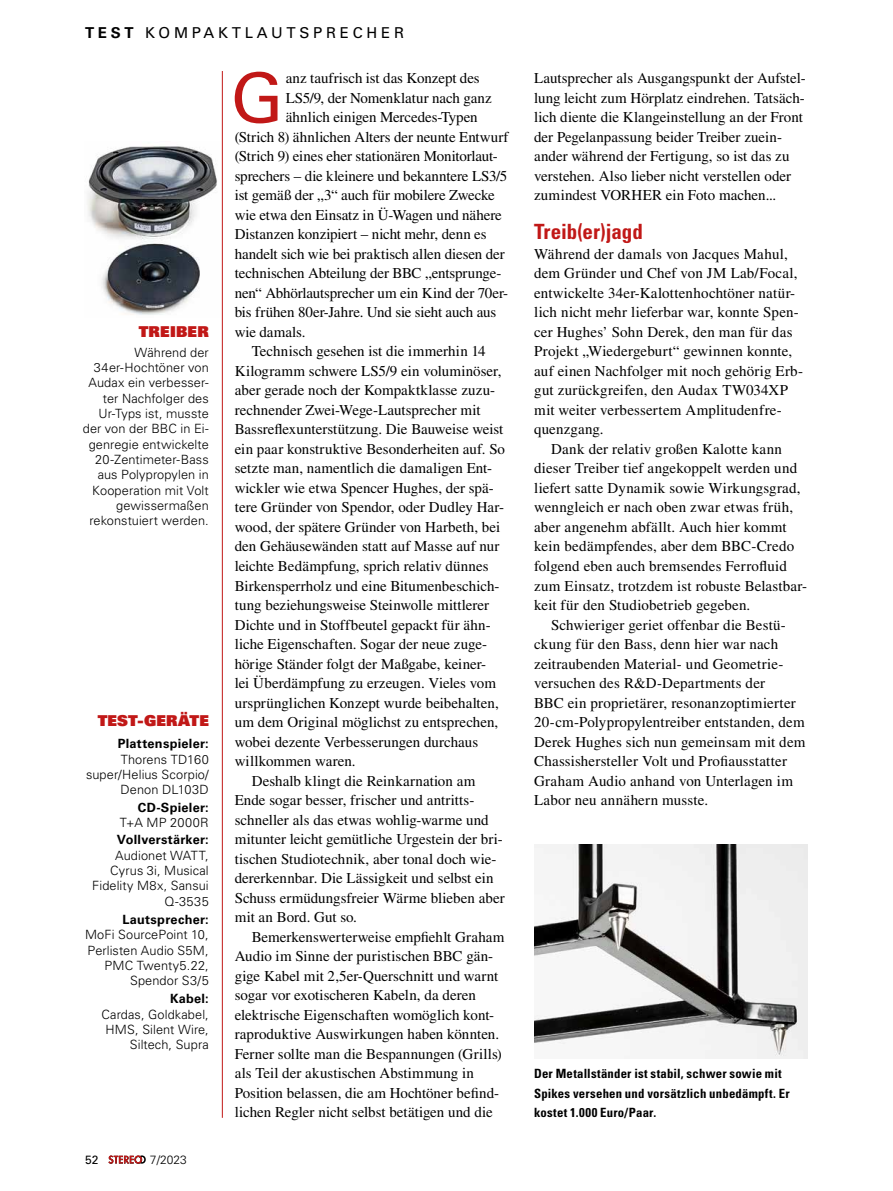
<style>
.page{position:relative;width:893px;height:1191px;background:#fff}
.page>*{position:absolute;margin:0;border:0;box-sizing:border-box;transform-origin:0 0}
.t1{font:69px "Univers LT Std";color:#c11817}
.t2{font:700 condensed 21px "Univers LT Std";letter-spacing:-.005em;color:#c11817}
.t3{font:15px/19.5px "Times LT Std";color:#000}
.t4{font:15px "Univers LT Std";letter-spacing:.25em;color:#000}
.t5{font:15px "Univers LT Std X Black";letter-spacing:.015em;color:#c11817}
.t6{font:300 12.75px/15.3px "Univers LT Std";letter-spacing:.005em;color:#000;text-align:right}
.t7{font:700 condensed 12.75px/19.5px "Univers LT Std";letter-spacing:.015em;color:#000}
.t8{font:700 12.75px "Univers LT Std";letter-spacing:.02em;color:#000}
.t9{font:300 12px "Univers LT Std";color:#000}
.t10{font:12px "Univers LT Std";color:#000}
.s1{font-weight:700}
</style>
<div class="page">
<svg style="left:108px;top:1155px;width:38px;height:8px"></svg>
<img style="left:87px;top:146px;width:130px;height:169px">
<img style="left:534px;top:844px;width:274px;height:214px">
<hr style="left:222px;top:71px;width:1px;height:1046px;background:#c11817">
<p class="t4" style="left:85px;top:24px;width:320px"><span class="s1">TEST</span> KOMPAKTLAUTSPRECHER</p>
<p class="t5" style="left:139px;top:322px;width:72px">TREIBER</p>
<p class="t6" style="left:83px;top:345px;width:127px">Während der<br>34er-Hochtöner von<br>Audax ein verbesser&shy;ter Nachfolger des<br>Ur-Typs ist, musste der von der BBC in Ei&shy;genregie entwickelte<br>20-Zentimeter-Bass aus Polypropylen in<br>Kooperation mit Volt gewissermaßen rekonstuiert werden.</p>
<p class="t5" style="left:98px;top:710px;width:113px">TEST-GERÄTE</p>
<p class="t8" style="left:118px;top:736px;width:92px">Plattenspieler:</p>
<p class="t6" style="left:86px;top:751px;width:124px">Thorens TD160 super/Helius Scorpio/<br>Denon DL103D</p>
<p class="t8" style="left:138px;top:799px;width:72px">CD-Spieler:</p>
<p class="t6" style="left:120px;top:815px;width:90px">T+A MP 2000R</p>
<p class="t8" style="left:117px;top:832px;width:93px">Vollverstärker:</p>
<p class="t6" style="left:92px;top:847px;width:118px">Audionet WATT,<br>Cyrus 3i, Musical<br>Fidelity M8x, Sansui<br>Q-3535</p>
<p class="t8" style="left:122px;top:912px;width:88px">Lautsprecher:</p>
<p class="t6" style="left:85px;top:927px;width:125px">MoFi SourcePoint 10,<br>Perlisten Audio S5M,<br>PMC Twenty5.22,<br>Spendor S3/5</p>
<p class="t8" style="left:170px;top:991px;width:40px">Kabel:</p>
<p class="t6" style="left:101px;top:1006px;width:109px">Cardas, Goldkabel,<br>HMS, Silent Wire,<br>Siltech, Supra</p>
<p class="t10" style="left:85px;top:1152px;width:15px">52</p>
<p class="t9" style="left:150px;top:1152px;width:38px">7/2023</p>
<h1 class="t1" style="left:230px;top:57px;width:55px">G</h1>
<p class="t3" style="left:286px;top:68px;width:195px">anz taufrisch ist das Konzept des</p>
<p class="t3" style="left:286px;top:88px;width:208px">LS5/9, der Nomenklatur nach ganz</p>
<p class="t3" style="left:286px;top:107px;width:194px">ähnlich einigen Mercedes-Typen</p>
<p class="t3" style="left:235px;top:127px;width:275px">(Strich 8) ähnlichen Alters der neunte Entwurf</p>
<p class="t3" style="left:235px;top:146px;width:265px">(Strich 9) eines eher stationären Monitorlaut-</p>
<p class="t3" style="left:235px;top:166px;width:274px">sprechers – die kleinere und bekanntere LS3/5</p>
<p class="t3" style="left:235px;top:185px;width:262px">ist gemäß der „3“ auch für mobilere Zwecke</p>
<p class="t3" style="left:235px;top:205px;width:269px">wie etwa den Einsatz in Ü-Wagen und nähere</p>
<p class="t3" style="left:235px;top:224px;width:253px">Distanzen konzipiert – nicht mehr, denn es</p>
<p class="t3" style="left:235px;top:244px;width:271px">handelt sich wie bei praktisch allen diesen der</p>
<p class="t3" style="left:235px;top:263px;width:268px">technischen Abteilung der BBC „entsprunge-</p>
<p class="t3" style="left:235px;top:283px;width:275px">nen“ Abhörlautsprecher um ein Kind der 70er-</p>
<p class="t3" style="left:235px;top:302px;width:263px">bis frühen 80er-Jahre. Und sie sieht auch aus</p>
<p class="t3" style="left:235px;top:322px;width:72px">wie damals.</p>
<p class="t3" style="left:252px;top:341px;width:235px">Technisch gesehen ist die immerhin 14</p>
<p class="t3" style="left:235px;top:361px;width:268px">Kilogramm schwere LS5/9 ein voluminöser,</p>
<p class="t3" style="left:235px;top:380px;width:262px">aber gerade noch der Kompaktklasse zuzu-</p>
<p class="t3" style="left:235px;top:400px;width:247px">rechnender Zwei-Wege-Lautsprecher mit</p>
<p class="t3" style="left:235px;top:419px;width:270px">Bassreflexunterstützung. Die Bauweise weist</p>
<p class="t3" style="left:235px;top:439px;width:272px">ein paar konstruktive Besonderheiten auf. So</p>
<p class="t3" style="left:235px;top:458px;width:259px">setzte man, namentlich die damaligen Ent-</p>
<p class="t3" style="left:235px;top:478px;width:260px">wickler wie etwa Spencer Hughes, der spä-</p>
<p class="t3" style="left:235px;top:497px;width:271px">tere Gründer von Spendor, oder Dudley Har-</p>
<p class="t3" style="left:235px;top:517px;width:267px">wood, der spätere Gründer von Harbeth, bei</p>
<p class="t3" style="left:235px;top:536px;width:266px">den Gehäusewänden statt auf Masse auf nur</p>
<p class="t3" style="left:235px;top:556px;width:255px">leichte Bedämpfung, sprich relativ dünnes</p>
<p class="t3" style="left:235px;top:575px;width:266px">Birkensperrholz und eine Bitumenbeschich-</p>
<p class="t3" style="left:235px;top:595px;width:256px">tung beziehungsweise Steinwolle mittlerer</p>
<p class="t3" style="left:235px;top:614px;width:258px">Dichte und in Stoffbeutel gepackt für ähn-</p>
<p class="t3" style="left:235px;top:634px;width:254px">liche Eigenschaften. Sogar der neue zuge-</p>
<p class="t3" style="left:235px;top:653px;width:253px">hörige Ständer folgt der Maßgabe, keiner-</p>
<p class="t3" style="left:235px;top:673px;width:263px">lei Überdämpfung zu erzeugen. Vieles vom</p>
<p class="t3" style="left:235px;top:692px;width:266px">ursprünglichen Konzept wurde beibehalten,</p>
<p class="t3" style="left:235px;top:712px;width:265px">um dem Original möglichst zu entsprechen,</p>
<p class="t3" style="left:235px;top:731px;width:245px">wobei dezente Verbesserungen durchaus</p>
<p class="t3" style="left:235px;top:751px;width:122px">willkommen waren.</p>
<p class="t3" style="left:252px;top:770px;width:225px">Deshalb klingt die Reinkarnation am</p>
<p class="t3" style="left:235px;top:790px;width:241px">Ende sogar besser, frischer und antritts-</p>
<p class="t3" style="left:235px;top:809px;width:255px">schneller als das etwas wohlig-warme und</p>
<p class="t3" style="left:235px;top:829px;width:270px">mitunter leicht gemütliche Urgestein der bri-</p>
<p class="t3" style="left:235px;top:848px;width:263px">tischen Studiotechnik, aber tonal doch wie-</p>
<p class="t3" style="left:235px;top:868px;width:260px">dererkennbar. Die Lässigkeit und selbst ein</p>
<p class="t3" style="left:235px;top:887px;width:271px">Schuss ermüdungsfreier Wärme blieben aber</p>
<p class="t3" style="left:235px;top:907px;width:124px">mit an Bord. Gut so.</p>
<p class="t3" style="left:252px;top:926px;width:254px">Bemerkenswerterweise empfiehlt Graham</p>
<p class="t3" style="left:235px;top:946px;width:260px">Audio im Sinne der puristischen BBC gän-</p>
<p class="t3" style="left:235px;top:965px;width:265px">gige Kabel mit 2,5er-Querschnitt und warnt</p>
<p class="t3" style="left:235px;top:985px;width:243px">sogar vor exotischeren Kabeln, da deren</p>
<p class="t3" style="left:235px;top:1004px;width:261px">elektrische Eigenschaften womöglich kont-</p>
<p class="t3" style="left:235px;top:1024px;width:266px">raproduktive Auswirkungen haben könnten.</p>
<p class="t3" style="left:235px;top:1043px;width:269px">Ferner sollte man die Bespannungen (Grills)</p>
<p class="t3" style="left:235px;top:1063px;width:241px">als Teil der akustischen Abstimmung in</p>
<p class="t3" style="left:235px;top:1082px;width:266px">Position belassen, die am Hochtöner befind-</p>
<p class="t3" style="left:235px;top:1102px;width:260px">lichen Regler nicht selbst betätigen und die</p>
<p class="t3" style="left:534px;top:68px;width:273px">Lautsprecher als Ausgangspunkt der Aufstel&shy;lung leicht zum Hörplatz eindrehen. Tatsäch&shy;lich diente die Klangeinstellung an der Front der Pegelanpassung beider Treiber zuein&shy;ander während der Fertigung, so ist das zu verstehen. Also lieber nicht verstellen oder zumindest VORHER ein Foto machen...</p>
<h2 class="t2" style="left:534px;top:219px;width:110px">Treib(er)jagd</h2>
<p class="t3" style="left:534px;top:244px;width:271px">Während der damals von Jacques Mahul, dem Gründer und Chef von JM Lab/Focal, entwickelte 34er-Kalottenhochtöner natür&shy;lich nicht mehr lieferbar war, konnte Spen&shy;cer Hughes’ Sohn Derek, den man für das Projekt „Wiedergeburt“ gewinnen konnte, auf einen Nachfolger mit noch gehörig Erb&shy;gut zurückgreifen, den Audax TW034XP mit weiter verbessertem Amplitudenfre&shy;quenzgang.</p>
<p class="t3" style="left:534px;top:439px;width:274px;text-indent:17px">Dank der relativ großen Kalotte kann dieser Treiber tief angekoppelt werden und liefert satte Dynamik sowie Wirkungsgrad, wenngleich er nach oben zwar etwas früh, aber angenehm abfällt. Auch hier kommt kein bedämpfendes, aber dem BBC-Credo folgend eben auch bremsendes Ferrofluid zum Einsatz, trotzdem ist robuste Belastbar&shy;keit für den Studiobetrieb gegeben.</p>
<p class="t3" style="left:534px;top:614px;width:273px;text-indent:17px">Schwieriger geriet offenbar die Bestü&shy;ckung für den Bass, denn hier war nach zeitraubenden Material- und Geometrie&shy;versuchen des R&amp;D-Departments der<br>BBC ein proprietärer, resonanzoptimierter 20-cm-Polypropylentreiber entstanden, dem Derek Hughes sich nun gemeinsam mit dem Chassishersteller Volt und Profiausstatter Graham Audio anhand von Unterlagen im Labor neu annähern musste.</p>
<p class="t7" style="left:534px;top:1063px;width:257px">Der Metallständer ist stabil, schwer sowie mit<br>Spikes versehen und vorsätzlich unbedämpft. Er kostet 1.000 Euro/Paar.</p>
</div>
